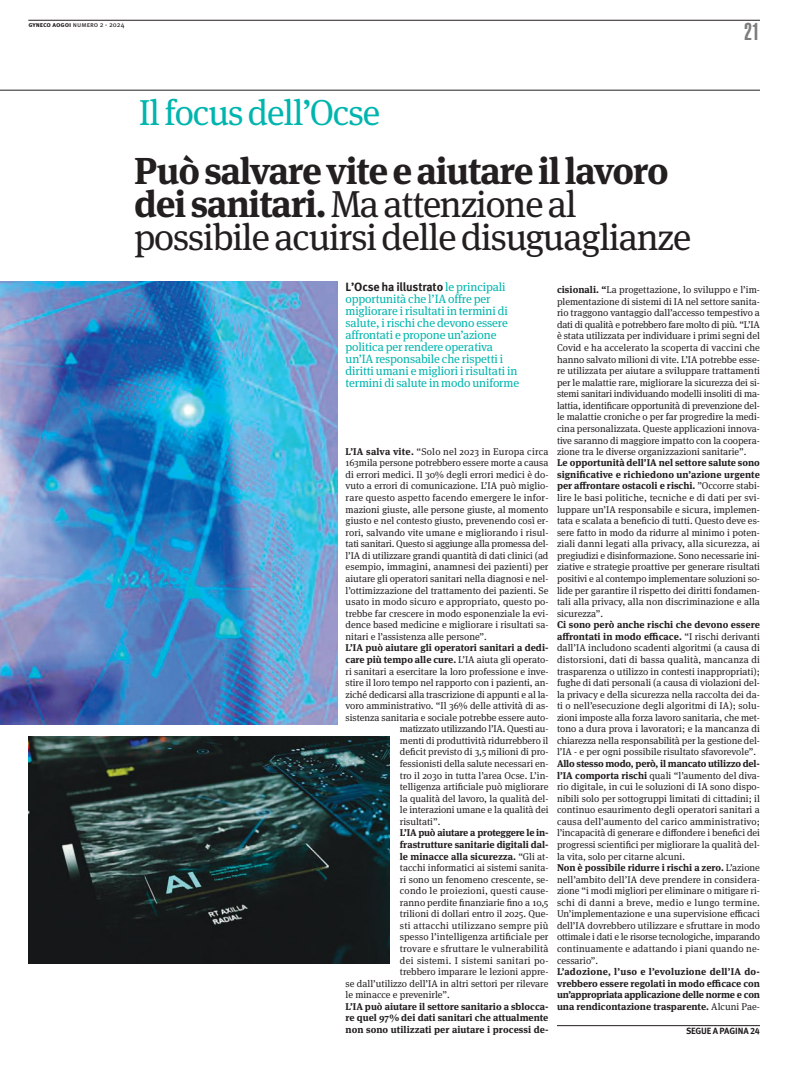
<style>
.page{position:relative;width:794px;height:1078px;background:#fff}
.page>*{position:absolute;margin:0;border:0;box-sizing:border-box;transform-origin:0 0}
.t1{font:37.5px/33.3px "Meta Serif OT";letter-spacing:-.03em;color:#241f1f}
.t2{font:36px "Meta Serif OT";letter-spacing:-.03em;color:#00b5ae}
.t3{font:900 extra-condensed 24px "Helvetica";color:#7d7c7e}
.t4{font:12px/12px "Meta Serif OT";letter-spacing:-.01em;color:#00b5ae}
.t5{font:700 12px "Meta Pro";color:#241f1f}
.t6{font:9.8px/11.6px "Meta Serif OT";color:#241f1f;text-align:justify}
.t7{font:700 9.8px/11.6px "Meta Serif OT";color:#241f1f;text-align:justify}
.t8{font:9.8px "Meta Serif OT";letter-spacing:.025em;color:#241f1f}
.t9{font:9.8px "Meta Serif OT";letter-spacing:-.02em;color:#241f1f}
.t10{font:700 9px "Meta Pro";letter-spacing:-.01em;color:#241f1f}
.t11{font:7px "Meta Pro";color:#241f1f}
.s1{font-weight:700}
.s2{font-family:"Meta Serif OT";font-weight:400;color:#00b5ae}
.s3{font-weight:400}
</style>
<div class="page">
<hr style="left:28px;top:20px;width:732px;height:1px;background:#241f1f">
<hr style="left:0;top:90px;width:760px;height:1px;background:#241f1f">
<img style="left:28px;top:736px;width:362px;height:227px">
<img style="left:0;top:281px;width:337px;height:443px">
<hr style="left:557px;top:1025px;width:203px;height:1px;background:#241f1f">
<p class="t11" style="left:28px;top:22px;width:98px"><span class="s1">gyneco aogoi</span> numero 2 - 2024</p>
<h3 class="t3" style="left:744px;top:23px;width:17px">21</h3>
<h2 class="t2" style="left:139px;top:98px;width:243px">Il focus dell’Ocse</h2>
<h1 class="t1" style="left:134px;top:157px;width:558px"><span class="s1">Può salvare vite e aiutare il lavoro dei sanitari.</span> Ma attenzione al possibile acuirsi delle disuguaglianze</h1>
<p class="t5" style="left:345px;top:282px;width:162px">L’Ocse ha illustrato <span class="s2">le principali</span></p>
<p class="t4" style="left:345px;top:294px;width:175px">opportunità che l’IA offre per migliorare i risultati in termini di salute, i rischi che devono essere affrontati e propone un’azione politica per rendere operativa un’IA responsabile che rispetti i diritti umani e migliori i risultati in termini di salute in modo uniforme</p>
<p class="t6" style="left:345px;top:446px;width:204px"><span class="s1">L’IA salva vite.</span> “Solo nel 2023 in Europa circa 163mila persone potrebbero essere morte a causa di errori medici. Il 30% degli errori medici è do&shy;vuto a errori di comunicazione. L’IA può miglio&shy;rare questo aspetto facendo emergere le infor&shy;mazioni giuste, alle persone giuste, al momento giusto e nel contesto giusto, prevenendo così er&shy;rori, salvando vite umane e migliorando i risul&shy;tati sanitari. Questo si aggiunge alla promessa del&shy;l’IA di utilizzare grandi quantità di dati clinici (ad esempio, immagini, anamnesi dei pazienti) per aiutare gli operatori sanitari nella diagnosi e nel&shy;l’ottimizzazione del trattamento dei pazienti. Se usato in modo sicuro e appropriato, questo po&shy;trebbe far crescere in modo esponenziale la evi&shy;dence based medicine e migliorare i risultati sa&shy;nitari e l’assistenza alle persone”.</p>
<p class="t7" style="left:345px;top:642px;width:204px">L’IA può aiutare gli operatori sanitari a dedi-</p>
<p class="t7" style="left:345px;top:654px;width:204px">care più tempo alle cure. <span class="s3">L’IA aiuta gli operato-</span></p>
<p class="t6" style="left:345px;top:666px;width:204px">ri sanitari a esercitare la loro professione e inve-</p>
<p class="t6" style="left:345px;top:677px;width:204px">stire il loro tempo nel rapporto con i pazienti, an-</p>
<p class="t6" style="left:345px;top:689px;width:204px">ziché dedicarsi alla trascrizione di appunti e al la-</p>
<p class="t6" style="left:345px;top:700px;width:204px">voro amministrativo. “Il 36% delle attività di as-</p>
<p class="t6" style="left:345px;top:712px;width:204px">sistenza sanitaria e sociale potrebbe essere auto-</p>
<p class="t9" style="left:400px;top:725px;width:150px">matizzato utilizzando l’IA. Questi au-</p>
<p class="t6" style="left:400px;top:735px;width:150px">menti di produttività ridurrebbero il</p>
<p class="t6" style="left:400px;top:746px;width:150px">deficit previsto di 3,5 milioni di pro-</p>
<p class="t6" style="left:400px;top:758px;width:150px">fessionisti della salute necessari en-</p>
<p class="t6" style="left:400px;top:770px;width:150px">tro il 2030 in tutta l’area Ocse. L’in-</p>
<p class="t6" style="left:400px;top:781px;width:150px">telligenza artificiale può migliorare</p>
<p class="t6" style="left:400px;top:793px;width:150px">la qualità del lavoro, la qualità del-</p>
<p class="t6" style="left:400px;top:804px;width:150px">le interazioni umane e la qualità dei</p>
<p class="t6" style="left:400px;top:816px;width:42px">risultati”.</p>
<p class="t7" style="left:400px;top:827px;width:150px">L’IA può aiutare a proteggere le in-</p>
<p class="t7" style="left:400px;top:839px;width:150px">frastrutture sanitarie digitali dal-</p>
<p class="t7" style="left:400px;top:850px;width:150px">le minacce alla sicurezza. <span class="s3">“Gli at-</span></p>
<p class="t6" style="left:400px;top:862px;width:150px">tacchi informatici ai sistemi sanita-</p>
<p class="t6" style="left:400px;top:874px;width:150px">ri sono un fenomeno crescente, se-</p>
<p class="t8" style="left:400px;top:886px;width:150px">condo le proiezioni, questi cause-</p>
<p class="t6" style="left:400px;top:897px;width:150px">ranno perdite finanziarie fino a 10,5</p>
<p class="t6" style="left:400px;top:908px;width:150px">trilioni di dollari entro il 2025. Que-</p>
<p class="t8" style="left:400px;top:921px;width:150px">sti attacchi utilizzano sempre più</p>
<p class="t6" style="left:400px;top:931px;width:150px">spesso l’intelligenza artificiale per</p>
<p class="t6" style="left:400px;top:943px;width:150px">trovare e sfruttare le vulnerabilità</p>
<p class="t6" style="left:400px;top:954px;width:150px">dei sistemi. I sistemi sanitari po-</p>
<p class="t6" style="left:400px;top:966px;width:150px">trebbero imparare le lezioni appre-</p>
<p class="t6" style="left:345px;top:977px;width:204px">se dall’utilizzo dell’IA in altri settori per rilevare</p>
<p class="t6" style="left:345px;top:989px;width:106px">le minacce e prevenirle”.</p>
<p class="t7" style="left:345px;top:1001px;width:204px">L’IA può aiutare il settore sanitario a sblocca&shy;re quel 97% dei dati sanitari che attualmente non sono utilizzati per aiutare i processi de-</p>
<p class="t6" style="left:557px;top:285px;width:204px"><span class="s1">cisionali. “</span>La progettazione, lo sviluppo e l’im&shy;plementazione di sistemi di IA nel settore sanita&shy;rio traggono vantaggio dall’accesso tempestivo a dati di qualità e potrebbero fare molto di più. “L’IA è stata utilizzata per individuare i primi segni del Covid e ha accelerato la scoperta di vaccini che hanno salvato milioni di vite. L’IA potrebbe esse&shy;re utilizzata per aiutare a sviluppare trattamenti per le malattie rare, migliorare la sicurezza dei si&shy;stemi sanitari individuando modelli insoliti di ma&shy;lattia, identificare opportunità di prevenzione del&shy;le malattie croniche o per far progredire la medi&shy;cina personalizzata. Queste applicazioni innova&shy;tive saranno di maggiore impatto con la coopera&shy;zione tra le diverse organizzazioni sanitarie”.</p>
<p class="t6" style="left:557px;top:458px;width:204px"><span class="s1">Le opportunità dell’IA nel settore salute sono significative e richiedono un’azione urgente per affrontare ostacoli e rischi.</span> ”Occorre stabi&shy;lire le basi politiche, tecniche e di dati per svi&shy;luppare un’IA responsabile e sicura, implemen&shy;tata e scalata a beneficio di tutti. Questo deve es&shy;sere fatto in modo da ridurre al minimo i poten&shy;ziali danni legati alla privacy, alla sicurezza, ai pregiudizi e disinformazione. Sono necessarie ini&shy;ziative e strategie proattive per generare risultati positivi e al contempo implementare soluzioni so&shy;lide per garantire il rispetto dei diritti fondamen&shy;tali alla privacy, alla non discriminazione e alla sicurezza”.</p>
<p class="t6" style="left:557px;top:619px;width:204px"><span class="s1">Ci sono però anche rischi che devono essere affrontati in modo efficace.</span> “I rischi derivanti dall’IA includono scadenti algoritmi (a causa di distorsioni, dati di bassa qualità, mancanza di trasparenza o utilizzo in contesti inappropriati); fughe di dati personali (a causa di violazioni del&shy;la privacy e della sicurezza nella raccolta dei da&shy;ti o nell’esecuzione degli algoritmi di IA); solu&shy;zioni imposte alla forza lavoro sanitaria, che met&shy;tono a dura prova i lavoratori; e la mancanza di chiarezza nella responsabilità per la gestione del&shy;l’IA - e per ogni possibile risultato sfavorevole”.</p>
<p class="t6" style="left:557px;top:758px;width:204px;text-align:left"><span class="s1">Allo stesso modo, però, il mancato utilizzo del&shy;l’IA comporta rischi</span> quali “l’aumento del diva&shy;rio digitale, in cui le soluzioni di IA sono dispo&shy;nibili solo per sottogruppi limitati di cittadini; il continuo esaurimento degli operatori sanitari a causa dell’aumento del carico amministrativo; l’incapacità di generare e diffondere i benefici dei progressi scientifici per migliorare la qualità del&shy;la vita, solo per citarne alcuni.<br><span class="s1">Non è possibile ridurre i rischi a zero.</span> L’azione nell’ambito dell’IA deve prendere in considera&shy;zione “i modi migliori per eliminare o mitigare ri&shy;schi di danni a breve, medio e lungo termine.<br>Un’implementazione e una supervisione efficaci dell’IA dovrebbero utilizzare e sfruttare in modo ottimale i dati e le risorse tecnologiche, imparando continuamente e adattando i piani quando ne&shy;cessario”.</p>
<p class="t7" style="left:557px;top:966px;width:204px">L’adozione, l’uso e l’evoluzione dell’IA do&shy;vrebbero essere regolati in modo efficace con un’appropriata applicazione delle norme e con una rendicontazione trasparente. <span class="s3">Alcuni Pae-</span></p>
<p class="t10" style="left:686px;top:1027px;width:75px">SEGUE A PAGINA 24</p>
</div>
